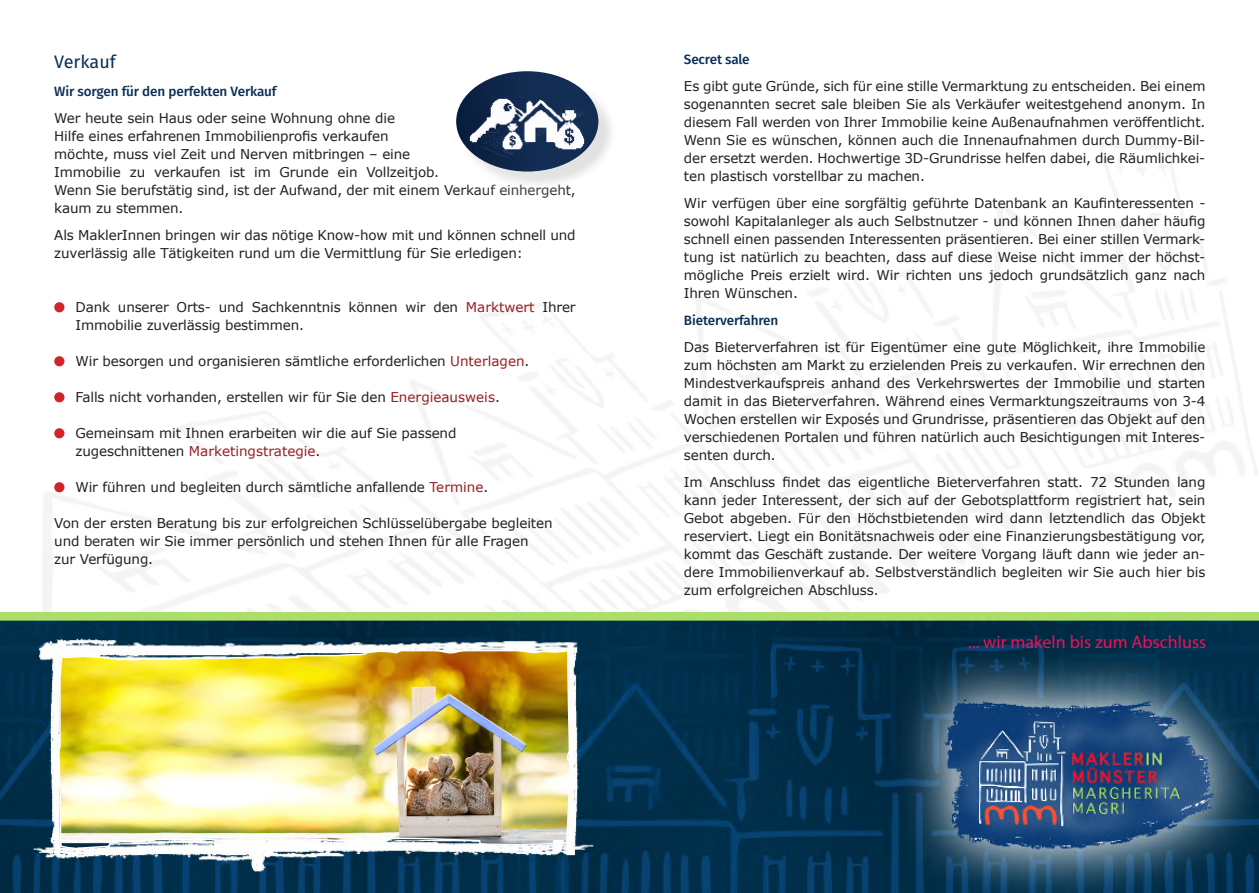
<style>
.page{position:relative;width:1259px;height:893px;background:#fff}
.page>*{position:absolute;margin:0;border:0;box-sizing:border-box;transform-origin:0 0}
.t1{font:18px "Myriad Pro";color:#ed105a}
.t2{font:18px "Fira Sans";color:#082e56}
.t3{font:13.5px/18px "Verdana";letter-spacing:-.01em;color:#231f20}
.t4{font:500 13.5px "Fira Sans";letter-spacing:-.01em;color:#082e56}
.s1{color:#981e21}
</style>
<div class="page">
<img style="left:43px;top:142px;width:1214px;height:470px">
<div style="left:54px;top:302px;width:10px;height:10px;background:#d1232a;border-radius:50%"></div>
<div style="left:54px;top:356px;width:10px;height:10px;background:#d1232a;border-radius:50%"></div>
<div style="left:54px;top:392px;width:10px;height:10px;background:#d1232a;border-radius:50%"></div>
<div style="left:54px;top:428px;width:10px;height:10px;background:#d1232a;border-radius:50%"></div>
<div style="left:54px;top:482px;width:10px;height:10px;background:#d1232a;border-radius:50%"></div>
<img style="left:0;top:612px;width:1259px;height:281px">
<img style="left:58px;top:649px;width:514px;height:244px">
<div style="left:401px;top:17px;width:241px;height:200px;background:#fff"></div>
<img style="left:456px;top:71px;width:142px;height:100px">
<h1 class="t2" style="left:54px;top:48px;width:63px">Verkauf</h1>
<p class="t4" style="left:54px;top:81px;width:224px">Wir sorgen für den perfekten Verkauf</p>
<p class="t3" style="left:54px;top:109px;width:523px">Wer heute sein Haus oder seine Wohnung ohne die<br>Hilfe eines erfahrenen Immobilienprofis verkaufen<br>möchte, muss viel Zeit und Nerven mitbringen – eine<br>Immobilie zu verkaufen ist im Grunde ein Vollzeitjob.<br>Wenn Sie berufstätig sind, ist der Aufwand, der mit einem Verkauf einhergeht, kaum zu stemmen.</p>
<p class="t3" style="left:54px;top:226px;width:523px">Als MaklerInnen bringen wir das nötige Know-how mit und können schnell und zuverlässig alle Tätigkeiten rund um die Vermittlung für Sie erledigen:</p>
<p class="t3" style="left:76px;top:298px;width:502px">Dank unserer Orts- und Sachkenntnis können wir den <span class="s1">Marktwert</span> Ihrer<br>Immobilie zuverlässig bestimmen.</p>
<p class="t3" style="left:76px;top:352px;width:455px">Wir besorgen und organisieren sämtliche erforderlichen <span class="s1">Unterlagen</span>.</p>
<p class="t3" style="left:76px;top:388px;width:426px">Falls nicht vorhanden, erstellen wir für Sie den <span class="s1">Energieausweis</span>.</p>
<p class="t3" style="left:76px;top:424px;width:382px">Gemeinsam mit Ihnen erarbeiten wir die auf Sie passend zugeschnittenen <span class="s1">Marketingstrategie</span>.</p>
<p class="t3" style="left:76px;top:478px;width:414px">Wir führen und begleiten durch sämtliche anfallende <span class="s1">Termine</span>.</p>
<p class="t3" style="left:54px;top:514px;width:500px">Von der ersten Beratung bis zur erfolgreichen Schlüsselübergabe begleiten und beraten wir Sie immer persönlich und stehen Ihnen für alle Fragen zur Verfügung.</p>
<p class="t4" style="left:684px;top:48px;width:67px">Secret sale</p>
<p class="t3" style="left:684px;top:76px;width:523px;text-align:justify">Es gibt gute Gründe, sich für eine stille Vermarktung zu entscheiden. Bei einem sogenannten secret sale bleiben Sie als Verkäufer weitestgehend anonym. In diesem Fall werden von Ihrer Immobilie keine Außenaufnahmen veröffentlicht.<br>Wenn Sie es wünschen, können auch die Innenaufnahmen durch Dummy-Bil&shy;der ersetzt werden. Hochwertige 3D-Grundrisse helfen dabei, die Räumlichkei&shy;ten plastisch vorstellbar zu machen.</p>
<p class="t3" style="left:684px;top:193px;width:523px;text-align:justify">Wir verfügen über eine sorgfältig geführte Datenbank an Kaufinteressenten - sowohl Kapitalanleger als auch Selbstnutzer - und können Ihnen daher häufig schnell einen passenden Interessenten präsentieren. Bei einer stillen Vermark&shy;tung ist natürlich zu beachten, dass auf diese Weise nicht immer der höchst&shy;mögliche Preis erzielt wird. Wir richten uns jedoch grundsätzlich ganz nach Ihren Wünschen.</p>
<p class="t4" style="left:684px;top:309px;width:96px">Bieterverfahren</p>
<p class="t3" style="left:684px;top:337px;width:523px;text-align:justify">Das Bieterverfahren ist für Eigentümer eine gute Möglichkeit, ihre Immobilie zum höchsten am Markt zu erzielenden Preis zu verkaufen. Wir errechnen den Mindestverkaufspreis anhand des Verkehrswertes der Immobilie und starten damit in das Bieterverfahren. Während eines Vermarktungszeitraums von 3-4<br>Wochen erstellen wir Exposés und Grundrisse, präsentieren das Objekt auf den verschiedenen Portalen und führen natürlich auch Besichtigungen mit Interes&shy;senten durch.</p>
<p class="t3" style="left:684px;top:472px;width:523px;text-align:justify">Im Anschluss findet das eigentliche Bieterverfahren statt. 72 Stunden lang kann jeder Interessent, der sich auf der Gebotsplattform registriert hat, sein Gebot abgeben. Für den Höchstbietenden wird dann letztendlich das Objekt reserviert. Liegt ein Bonitätsnachweis oder eine Finanzierungsbestätigung vor, kommt das Geschäft zustande. Der weitere Vorgang läuft dann wie jeder an&shy;dere Immobilienverkauf ab. Selbstverständlich begleiten wir Sie auch hier bis zum erfolgreichen Abschluss.</p>
<h1 class="t1" style="left:968px;top:631px;width:240px">... wir makeln bis zum Abschluss</h1>
</div>
